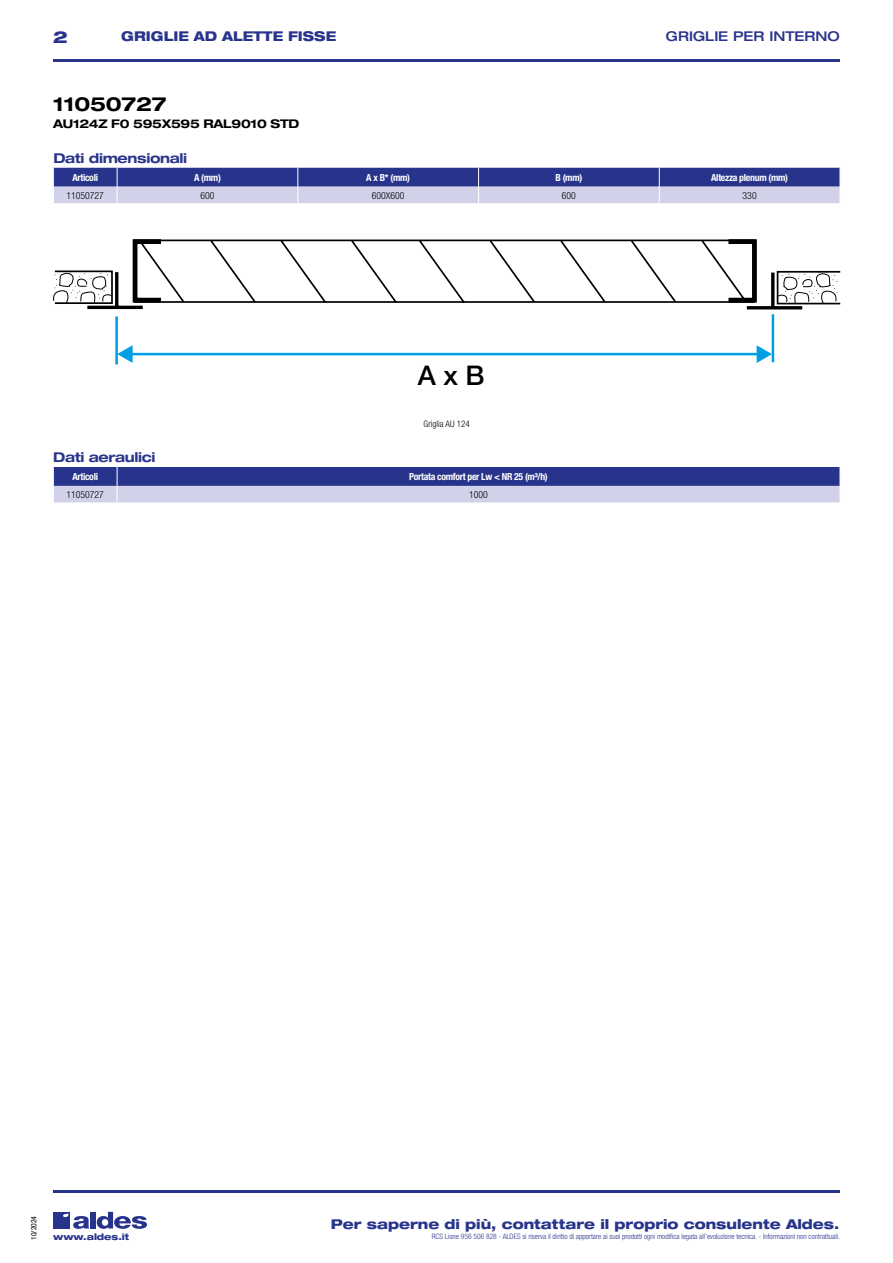
<style>
.page{position:relative;width:893px;height:1263px;background:#fff}
.page>*{position:absolute;margin:0;border:0;box-sizing:border-box;transform-origin:0 0}
.t1{font:500 27.15px "Helvetica Neue";color:#000}
.t2{font:700 expanded 19.5px "Helvetica Neue LT Std";letter-spacing:-.01em;color:#000}
.t3{font:800 expanded 16.5px "Helvetica Neue LT Std";color:#28348b}
.t4{font:800 expanded 13.5px "Helvetica Neue LT Std";color:#28348b}
.t5{font:700 expanded 13.5px "Helvetica Neue LT Std";letter-spacing:-.025em;color:#28348b}
.t6{font:800 expanded 13.5px "Helvetica Neue LT Std";color:#28348b;scale:.95 1}
.t7{font:500 expanded 13.5px "Helvetica Neue LT Std";color:#28348b}
.t8{font:700 expanded 12px "Helvetica Neue LT Std";letter-spacing:-.025em;color:#000}
.t9{font:700 condensed 9.75px "Helvetica Neue LT Std";letter-spacing:-.03em;color:#fff}
.t10{font:300 condensed 9.75px "Helvetica Neue";color:#000}
.t11{font:800 expanded 9px "Helvetica Neue LT Std";color:#28348b}
.t12{font:300 condensed 9px "Helvetica Neue LT Std";color:#000}
.t13{font:300 condensed 7.5px "Helvetica Neue LT Std";color:#28348b}
.t14{font:condensed 7.5px "Helvetica Neue LT Std";color:#000}
</style>
<div class="page">
<div style="left:53px;top:1212px;width:17px;height:16px;background:#28348b"></div>
<div style="left:90px;top:1212px;width:6px;height:16px;background:#28348b"></div>
<svg style="left:97px;top:1212px;width:50px;height:17px"></svg>
<svg style="left:63px;top:1213px;width:26px;height:16px"></svg>
<hr style="left:53px;top:59px;width:787px;height:2px;background:#28348b">
<hr style="left:53px;top:1190px;width:787px;height:2px;background:#28348b">
<svg style="left:53px;top:168px;width:787px;height:35px;background:#797fb8"></svg>
<svg style="left:53px;top:271px;width:60px;height:33px"></svg>
<hr style="left:115px;top:272px;width:3px;height:36px;background:#000">
<hr style="left:87px;top:306px;width:56px;height:3px;background:#000">
<svg style="left:777px;top:271px;width:60px;height:33px"></svg>
<hr style="left:771px;top:273px;width:3px;height:36px;background:#000">
<hr style="left:747px;top:306px;width:55px;height:3px;background:#000">
<hr style="left:115px;top:316px;width:3px;height:48px;background:#009fe3">
<hr style="left:772px;top:314px;width:2px;height:48px;background:#009fe3">
<hr style="left:130px;top:353px;width:629px;height:2px;background:#009fe3">
<svg style="left:757px;top:345px;width:15px;height:18px"></svg>
<svg style="left:117px;top:345px;width:16px;height:18px"></svg>
<svg style="left:132px;top:239px;width:625px;height:64px"></svg>
<svg style="left:53px;top:467px;width:787px;height:36px;background:#7a7fb8"></svg>
<h3 class="t3" style="left:53px;top:26px;width:16px">2</h3>
<h3 class="t6" style="left:121px;top:28px;width:228px">GRIGLIE AD ALETTE FISSE</h3>
<h3 class="t7" style="left:666px;top:28px;width:176px">GRIGLIE PER INTERNO</h3>
<h2 class="t2" style="left:53px;top:92px;width:115px">11050727</h2>
<h3 class="t8" style="left:53px;top:116px;width:248px">AU124Z F0 595X595 RAL9010 STD</h3>
<h3 class="t5" style="left:53px;top:150px;width:135px">Dati dimensionali</h3>
<h3 class="t9" style="left:72px;top:171px;width:27px">Articoli</h3>
<h3 class="t9" style="left:194px;top:171px;width:28px">A (mm)</h3>
<h3 class="t9" style="left:366px;top:171px;width:45px">A x B* (mm)</h3>
<h3 class="t9" style="left:555px;top:171px;width:28px">B (mm)</h3>
<h3 class="t9" style="left:711px;top:171px;width:78px">Altezza plenum (mm)</h3>
<h3 class="t10" style="left:67px;top:190px;width:39px">11050727</h3>
<h3 class="t10" style="left:200px;top:190px;width:16px">600</h3>
<h3 class="t10" style="left:372px;top:190px;width:34px">600X600</h3>
<h3 class="t10" style="left:562px;top:190px;width:16px">600</h3>
<h3 class="t10" style="left:743px;top:190px;width:16px">330</h3>
<h1 class="t1" style="left:418px;top:359px;width:68px">A x B</h1>
<p class="t12" style="left:424px;top:418px;width:48px">Griglia AU 124</p>
<h3 class="t5" style="left:53px;top:448px;width:104px">Dati aeraulici</h3>
<h3 class="t9" style="left:72px;top:471px;width:27px">Articoli</h3>
<h3 class="t9" style="left:409px;top:471px;width:140px">Portata comfort per Lw &lt; NR 25 (m³/h)</h3>
<h3 class="t10" style="left:66px;top:489px;width:39px">11050727</h3>
<h3 class="t10" style="left:469px;top:489px;width:20px">1000</h3>
<p class="t14" style="left:29px;top:1240px;width:25px;rotate:-90deg">10/2024</p>
<h3 class="t4" style="left:331px;top:1215px;width:510px">Per saperne di più, contattare il proprio consulente Aldes.</h3>
<p class="t11" style="left:53px;top:1231px;width:78px">www.aldes.it</p>
<p class="t13" style="left:432px;top:1232px;width:410px">RCS Lione 956 506 828 - ALDES si riserva il diritto di apportare ai suoi prodotti ogni modifica legata all’evoluzione tecnica. - Informazioni non contrattuali.</p>
</div>
